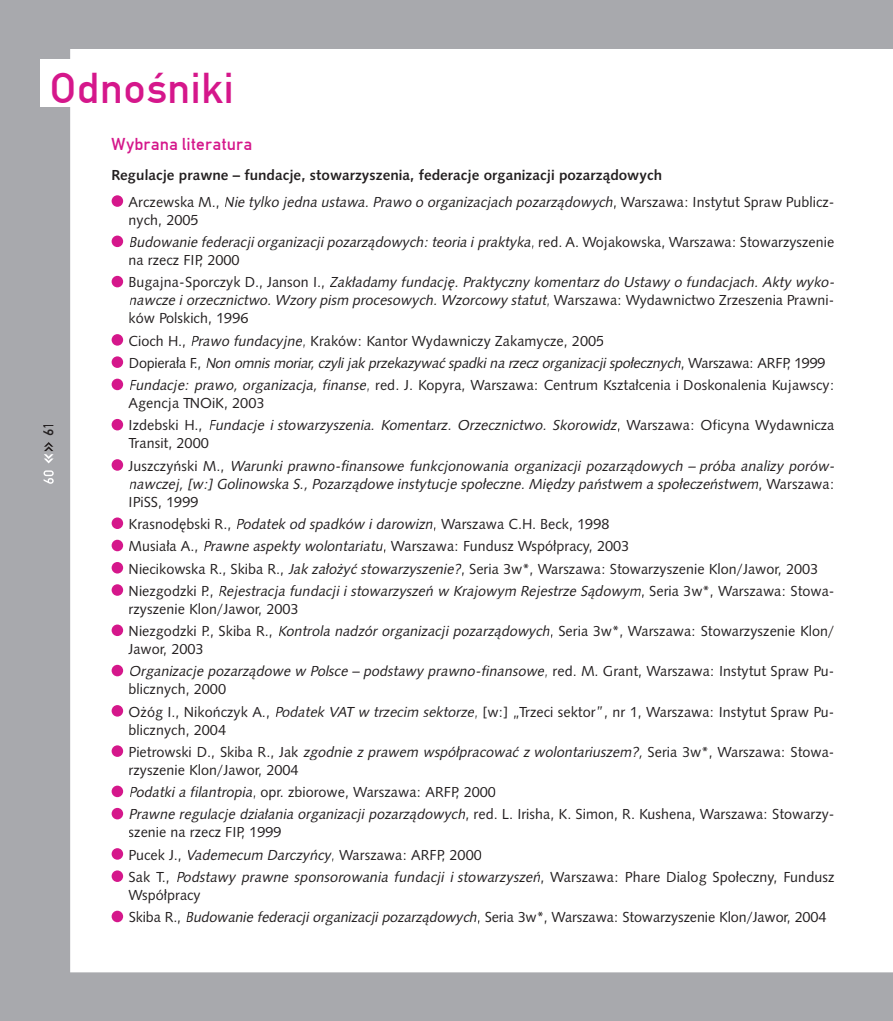
<style>
.page{position:relative;width:893px;height:1021px;background:#fff}
.page>*{position:absolute;margin:0;border:0;box-sizing:border-box;transform-origin:0 0}
.t1{font:45px "Mittelschrift Din DCE";color:#d5178b}
.t2{font:18px "Mittelschrift Din DCE";color:#d5178b}
.t3{font:15px "Mittelschrift Din DCE";color:#231f20}
.t4{font:14.25px/22.2px "Humanst 531 PL";color:#231f20}
.t5{font:italic 14.25px/22.2px "Humanst 531 PL";color:#231f20}
.t6{font:700 14.25px/26.5px "Humanst 531 PL";color:#231f20}
.s1{font-weight:400}
.s2{font-weight:400;font-style:italic}
.s3{font-style:normal}
.s4{font-style:italic}
</style>
<div class="page">
<div style="left:112px;top:195px;width:11px;height:12px;background:#d5178b;border-radius:50%"></div>
<div style="left:112px;top:235px;width:11px;height:12px;background:#d5178b;border-radius:50%"></div>
<div style="left:112px;top:276px;width:11px;height:11px;background:#d5178b;border-radius:50%"></div>
<div style="left:112px;top:334px;width:11px;height:11px;background:#d5178b;border-radius:50%"></div>
<div style="left:112px;top:356px;width:11px;height:12px;background:#d5178b;border-radius:50%"></div>
<div style="left:112px;top:378px;width:11px;height:12px;background:#d5178b;border-radius:50%"></div>
<div style="left:112px;top:419px;width:11px;height:11px;background:#d5178b;border-radius:50%"></div>
<div style="left:112px;top:459px;width:11px;height:11px;background:#d5178b;border-radius:50%"></div>
<div style="left:112px;top:517px;width:11px;height:12px;background:#d5178b;border-radius:50%"></div>
<div style="left:112px;top:539px;width:11px;height:12px;background:#d5178b;border-radius:50%"></div>
<div style="left:112px;top:562px;width:11px;height:11px;background:#d5178b;border-radius:50%"></div>
<div style="left:112px;top:584px;width:11px;height:11px;background:#d5178b;border-radius:50%"></div>
<div style="left:112px;top:624px;width:11px;height:12px;background:#d5178b;border-radius:50%"></div>
<div style="left:112px;top:664px;width:11px;height:12px;background:#d5178b;border-radius:50%"></div>
<div style="left:112px;top:705px;width:11px;height:11px;background:#d5178b;border-radius:50%"></div>
<div style="left:112px;top:745px;width:11px;height:12px;background:#d5178b;border-radius:50%"></div>
<div style="left:112px;top:785px;width:11px;height:12px;background:#d5178b;border-radius:50%"></div>
<div style="left:112px;top:807px;width:11px;height:12px;background:#d5178b;border-radius:50%"></div>
<div style="left:112px;top:848px;width:11px;height:11px;background:#d5178b;border-radius:50%"></div>
<div style="left:112px;top:870px;width:11px;height:12px;background:#d5178b;border-radius:50%"></div>
<div style="left:112px;top:910px;width:11px;height:12px;background:#d5178b;border-radius:50%"></div>
<div style="left:0;top:0;width:893px;height:49px;background:#a8a9ad"></div>
<div style="left:70px;top:972px;width:823px;height:48px;background:#a8a9ad"></div>
<div style="left:0;top:49px;width:70px;height:971px;background:#a8a9ad"></div>
<div style="left:40px;top:59px;width:213px;height:48px;background:#fff"></div>
<svg style="left:44px;top:470px;width:10px;height:14px"></svg>
<svg style="left:44px;top:442px;width:10px;height:21px"></svg>
<div style="left:44px;top:425px;width:10px;height:10px;background:#a8a9ad"></div>
<h1 class="t1" style="left:49px;top:64px;width:186px">Odnośniki</h1>
<p class="t3" style="left:41px;top:436px;width:14px;rotate:-90deg">61</p>
<p class="t2" style="left:112px;top:134px;width:142px">Wybrana literatura</p>
<p class="t6" style="left:129px;top:162px;width:707px;text-indent:-17px">Regulacje prawne – fundacje, stowarzyszenia, federacje organizacji pozarządowych<br><span class="s1">A rcz e w s k a M . ,</span> <span class="s2">Nie tylko jedna ustawa.Prawo o organizacjach pozarządowych</span><span class="s1">, Wa rs z aw a : I n s ty t u t S p raw P u b l i cz -</span></p>
<p class="t5" style="left:129px;top:208px;width:707px"><span class="s3">nych, 2005<br></span>Budowanie federacjiorganizacjipozarządowych:teoria i praktyka<span class="s3">, r e d . A . Wo j a k o w s k a , Wa rs z a w a : S t o w a rz y s z e n i e</span></p>
<p class="t5" style="left:129px;top:248px;width:710px"><span class="s3">na rzecz FIP, 2000<br>B u g aj n a - S p o r c z y k D . , J a n s o n I . ,</span> Zakładamy fundację. Praktyczny komentarz do Ustawy o fundacjach. Akty wyko-</p>
<p class="t5" style="left:129px;top:291px;width:707px;line-height:18px">nawcze i orzecznictwo.Wzory pism procesowych.Wzorcowy statut<span class="s3">, Wa rs z aw a : Wy d aw n i ctw o Z rz e s z e n i a P raw n i - ków Polskich, 1996</span></p>
<p class="t4" style="left:129px;top:329px;width:707px">Cioch H., <span class="s4">Prawo fundacyjne</span>, Kraków: Kantor Wydawniczy Zakamycze, 2005<br>D o p i e r a ł a F. , <span class="s4">Non omnismoriar,czylijak przekazywaćspadkina rzeczorganizacj ispołecznych</span>, Wa r s z a w a : A R F P, 1 9 9 9<br><span class="s4">Fundacje: prawo, organizacja, finanse</span>, red. J. Kopyra, Warszawa: Centrum Kształcenia i Doskonalenia Kujawscy:</p>
<p class="t5" style="left:129px;top:391px;width:707px"><span class="s3">Agencja TNOiK, 2003<br>I z d e b s k i H . ,</span> Fundacje i stowarzyszenia. Komentarz. Orzecznictwo. Skorowidz<span class="s3">, Wa r s z a w a : O f i c y n a Wy d a w n i c z a</span></p>
<p class="t5" style="left:129px;top:432px;width:710px"><span class="s3">Transit, 2000<br>J u s z c z y ń s k i M . ,</span> Warunki prawno-finansowe funkcjonowania organizacj i pozarządowych – próba analizy porów-</p>
<p class="t5" style="left:129px;top:474px;width:707px;line-height:18px">nawczej ,[w:]Golinowska S.,Pozarządowe instytucje społeczne.Między państwem a społeczeństwem<span class="s3">, Wa r s z a w a :<br>IPiSS, 1999</span></p>
<p class="t4" style="left:129px;top:512px;width:707px">Krasnodębski R., <span class="s4">Podatek od spadków i darowizn</span>, Warszawa C.H. Beck, 1998<br>Musiała A., <span class="s4">Prawne aspekty wolontariatu</span>, Warszawa: Fundusz Współpracy, 2003<br>Niecikowska R., Skiba R., <span class="s4">Jak założyć stowarzyszenie?</span>, Seria 3w*, Warszawa: Stowarzyszenie Klon/Jawor, 2003<br>N i e z g o d z k i P. , <span class="s4">Rejestracja fundacj i i stowarzyszeń w Krajowym Rejestrze Sądowym</span>, S e r i a 3 w * , Wa r s z a w a : S t o w a -</p>
<p class="t4" style="left:129px;top:597px;width:707px">rzyszenie Klon/Jawor, 2003<br>Niezgodzki P., Skiba R., <span class="s4">Kontrola nadzór organizacji pozarządowych</span>, Seria 3w*, Warszawa: Stowarzyszenie Klon/</p>
<p class="t5" style="left:129px;top:637px;width:707px"><span class="s3">Jawor, 2003<br></span>Organizacje pozarządowe w Polsce – podstawy prawno-finansowe<span class="s3">, r e d . M . G ra n t , Wa rs z a w a : I n s ty t u t S p ra w P u -</span></p>
<p class="t4" style="left:129px;top:678px;width:707px">blicznych, 2000<br>Ożóg I., Nikończyk A., <span class="s4">Podatek VAT w trzecim sektorze</span>, [w:] „Trzeci sektor”, nr 1, Warszawa: Instytut Spraw Pu-</p>
<p class="t4" style="left:129px;top:718px;width:707px">blicznych, 2004<br>P i e t r o w s k i D . , S k i b a R . , J a k <span class="s4">zgodnie z prawem współpracować z wolontariuszem?,</span> S e r i a 3 w * , Wa rs z a w a : S t o w a -</p>
<p class="t4" style="left:129px;top:758px;width:707px">rzyszenie Klon/Jawor, 2004<br><span class="s4">Podatki a filantropia</span>, opr. zbiorowe, Warszawa: ARFP, 2000<br><span class="s4">Prawne regulacje działania organizacji pozarządowych</span>, red. L. Irisha, K. Simon, R. Kushena, Warszawa: Stowarzy-</p>
<p class="t4" style="left:129px;top:821px;width:708px">szenie na rzecz FIP, 1999<br>Pucek J., <span class="s4">Vademecum Darczyńcy</span>, Warszawa: ARFP, 2000<br>S a k T. , <span class="s4">Podstawy prawne sponsorowania fundacji i stowarzyszeń</span>, Wa rs z aw a : P h a re D i a l o g S p o ł e cz n y, F u n d u s z</p>
<p class="t4" style="left:129px;top:883px;width:699px">Współpracy<br>Skiba R., <span class="s4">Budowanie federacjiorganizacjipozarządowych</span>, Seria 3w*, Warszawa: Stowarzyszenie Klon/Jawor, 2004</p>
</div>
